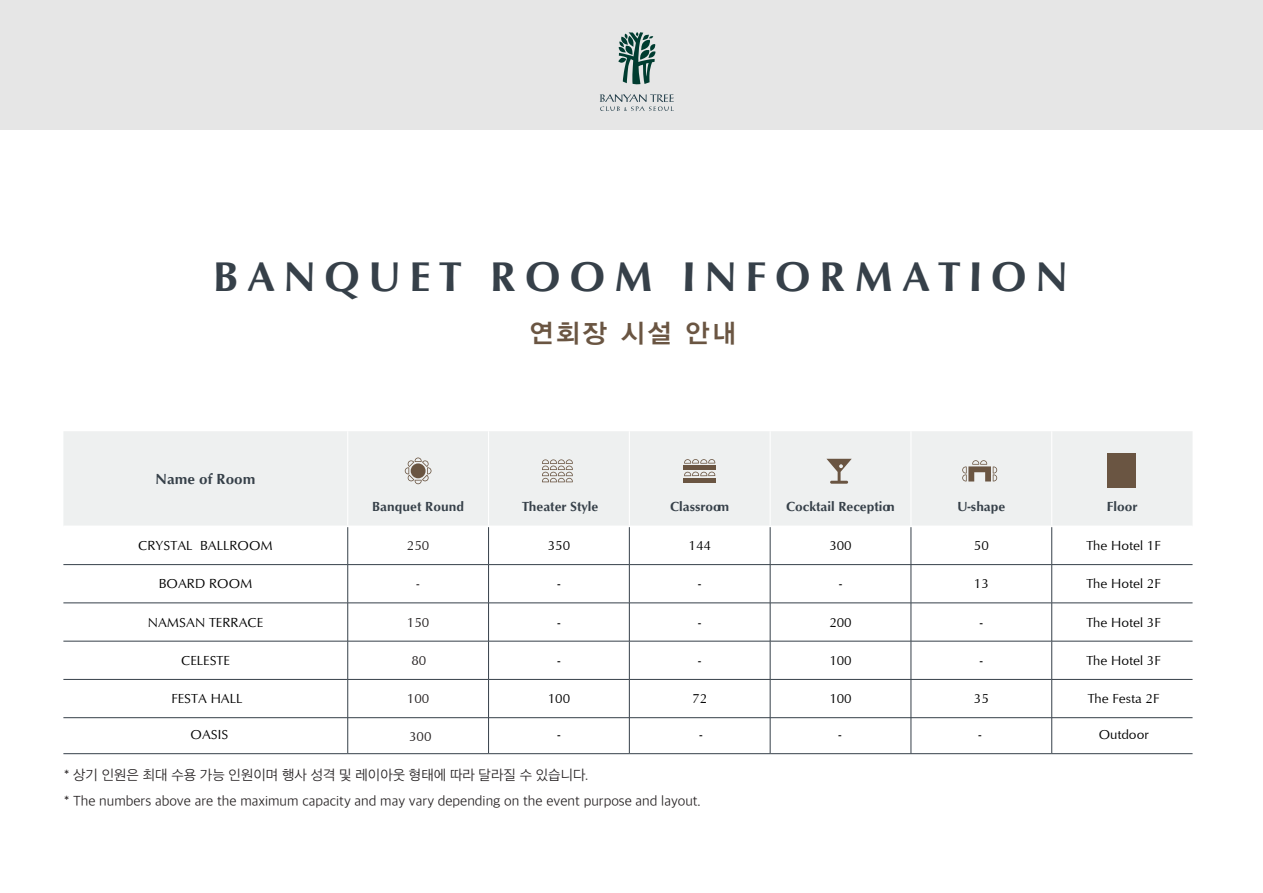
<style>
.page{position:relative;width:1263px;height:893px;background:#fff}
.page>*{position:absolute;margin:0;border:0;box-sizing:border-box;transform-origin:0 0}
.t1{font:700 42.45px "Optimum";letter-spacing:.2em;color:#364049}
.t2{font:25.95px "YDIYGO340";letter-spacing:.1em;color:#6a5542}
.t3{font:700 15px "Optimum";color:#364049}
.t4{font:13.5px "Optimum";color:#000}
.t5{font:13.5px/25.2px "SD Gothic Neoa c Lt";color:#231f20}
.t6{font:700 13.5px "Optimum";color:#364049}
.t7{font:13.5px "Optimum";color:#231f20}
</style>
<div class="page">
<div style="left:0;top:0;width:1263px;height:130px;background:#e6e6e6"></div>
<div style="left:63px;top:431px;width:1129px;height:94px;background:#eef0f0"></div>
<hr style="left:347px;top:431px;width:1px;height:95px;background:#fff">
<hr style="left:488px;top:431px;width:1px;height:95px;background:#fff">
<hr style="left:629px;top:431px;width:1px;height:95px;background:#fff">
<hr style="left:770px;top:431px;width:1px;height:95px;background:#fff">
<hr style="left:910px;top:431px;width:1px;height:95px;background:#fff">
<hr style="left:1051px;top:431px;width:1px;height:95px;background:#fff">
<hr style="left:347px;top:527px;width:1px;height:37px;background:#364049">
<hr style="left:488px;top:527px;width:1px;height:37px;background:#364049">
<hr style="left:629px;top:527px;width:1px;height:37px;background:#364049">
<hr style="left:770px;top:527px;width:1px;height:37px;background:#364049">
<hr style="left:911px;top:527px;width:1px;height:37px;background:#364049">
<hr style="left:1051px;top:527px;width:1px;height:37px;background:#364049">
<hr style="left:63px;top:564px;width:285px;height:1px;background:#364049">
<hr style="left:348px;top:564px;width:140px;height:1px;background:#364049">
<hr style="left:347px;top:565px;width:1px;height:38px;background:#364049">
<hr style="left:488px;top:564px;width:141px;height:1px;background:#364049">
<hr style="left:488px;top:565px;width:1px;height:38px;background:#364049">
<hr style="left:629px;top:564px;width:141px;height:1px;background:#364049">
<hr style="left:629px;top:565px;width:1px;height:38px;background:#364049">
<hr style="left:770px;top:564px;width:141px;height:1px;background:#364049">
<hr style="left:770px;top:565px;width:1px;height:38px;background:#364049">
<hr style="left:911px;top:564px;width:141px;height:1px;background:#364049">
<hr style="left:911px;top:565px;width:1px;height:38px;background:#364049">
<hr style="left:1052px;top:564px;width:140px;height:1px;background:#364049">
<hr style="left:1051px;top:565px;width:1px;height:38px;background:#364049">
<hr style="left:63px;top:603px;width:285px;height:1px;background:#364049">
<hr style="left:348px;top:603px;width:140px;height:1px;background:#364049">
<hr style="left:63px;top:641px;width:285px;height:1px;background:#364049">
<hr style="left:348px;top:641px;width:140px;height:1px;background:#364049">
<hr style="left:347px;top:603px;width:1px;height:38px;background:#364049">
<hr style="left:488px;top:603px;width:141px;height:1px;background:#364049">
<hr style="left:488px;top:603px;width:1px;height:38px;background:#364049">
<hr style="left:347px;top:641px;width:1px;height:38px;background:#364049">
<hr style="left:488px;top:641px;width:141px;height:1px;background:#364049">
<hr style="left:488px;top:641px;width:1px;height:38px;background:#364049">
<hr style="left:629px;top:603px;width:141px;height:1px;background:#364049">
<hr style="left:629px;top:603px;width:1px;height:38px;background:#364049">
<hr style="left:629px;top:641px;width:141px;height:1px;background:#364049">
<hr style="left:629px;top:641px;width:1px;height:38px;background:#364049">
<hr style="left:770px;top:603px;width:141px;height:1px;background:#364049">
<hr style="left:770px;top:603px;width:1px;height:38px;background:#364049">
<hr style="left:770px;top:641px;width:141px;height:1px;background:#364049">
<hr style="left:770px;top:641px;width:1px;height:38px;background:#364049">
<hr style="left:911px;top:603px;width:141px;height:1px;background:#364049">
<hr style="left:911px;top:603px;width:1px;height:38px;background:#364049">
<hr style="left:911px;top:641px;width:141px;height:1px;background:#364049">
<hr style="left:911px;top:641px;width:1px;height:38px;background:#364049">
<hr style="left:1052px;top:603px;width:140px;height:1px;background:#364049">
<hr style="left:1051px;top:603px;width:1px;height:38px;background:#364049">
<hr style="left:1052px;top:641px;width:140px;height:1px;background:#364049">
<hr style="left:1051px;top:641px;width:1px;height:38px;background:#364049">
<hr style="left:63px;top:679px;width:285px;height:1px;background:#364049">
<hr style="left:348px;top:679px;width:140px;height:1px;background:#364049">
<hr style="left:347px;top:680px;width:1px;height:37px;background:#364049">
<hr style="left:488px;top:679px;width:141px;height:1px;background:#364049">
<hr style="left:488px;top:680px;width:1px;height:37px;background:#364049">
<hr style="left:629px;top:679px;width:141px;height:1px;background:#364049">
<hr style="left:629px;top:680px;width:1px;height:37px;background:#364049">
<hr style="left:770px;top:679px;width:141px;height:1px;background:#364049">
<hr style="left:770px;top:680px;width:1px;height:37px;background:#364049">
<hr style="left:911px;top:679px;width:141px;height:1px;background:#364049">
<hr style="left:911px;top:680px;width:1px;height:37px;background:#364049">
<hr style="left:1052px;top:679px;width:140px;height:1px;background:#364049">
<hr style="left:1051px;top:680px;width:1px;height:37px;background:#364049">
<hr style="left:63px;top:717px;width:285px;height:1px;background:#364049">
<hr style="left:348px;top:717px;width:140px;height:1px;background:#364049">
<hr style="left:488px;top:717px;width:141px;height:1px;background:#364049">
<hr style="left:629px;top:717px;width:141px;height:1px;background:#364049">
<hr style="left:770px;top:717px;width:141px;height:1px;background:#364049">
<hr style="left:911px;top:717px;width:141px;height:1px;background:#364049">
<hr style="left:1052px;top:717px;width:140px;height:1px;background:#364049">
<hr style="left:347px;top:717px;width:1px;height:36px;background:#364049">
<hr style="left:488px;top:717px;width:1px;height:36px;background:#364049">
<hr style="left:629px;top:717px;width:1px;height:36px;background:#364049">
<hr style="left:770px;top:717px;width:1px;height:36px;background:#364049">
<hr style="left:911px;top:717px;width:1px;height:36px;background:#364049">
<hr style="left:1051px;top:717px;width:1px;height:36px;background:#364049">
<hr style="left:63px;top:753px;width:285px;height:1px;background:#364049">
<hr style="left:348px;top:753px;width:140px;height:1px;background:#364049">
<hr style="left:488px;top:753px;width:141px;height:1px;background:#364049">
<hr style="left:629px;top:753px;width:141px;height:1px;background:#364049">
<hr style="left:770px;top:753px;width:141px;height:1px;background:#364049">
<hr style="left:911px;top:753px;width:141px;height:1px;background:#364049">
<hr style="left:1052px;top:753px;width:140px;height:1px;background:#364049">
<svg style="left:542px;top:459px;width:31px;height:23px"></svg>
<svg style="left:684px;top:459px;width:31px;height:5px"></svg>
<svg style="left:684px;top:472px;width:31px;height:4px"></svg>
<div style="left:683px;top:478px;width:33px;height:5px;background:#6a5542"></div>
<div style="left:683px;top:465px;width:33px;height:5px;background:#6a5542"></div>
<svg style="left:405px;top:457px;width:26px;height:27px"></svg>
<svg style="left:962px;top:460px;width:35px;height:21px"></svg>
<div style="left:1108px;top:480px;width:28px;height:8px;background:#6a5542"></div>
<div style="left:1108px;top:471px;width:28px;height:8px;background:#6a5542"></div>
<div style="left:1108px;top:462px;width:28px;height:9px;background:#6a5542"></div>
<div style="left:1108px;top:454px;width:28px;height:8px;background:#6a5542"></div>
<svg style="left:826px;top:459px;width:26px;height:25px"></svg>
<svg style="left:618px;top:32px;width:37px;height:52px"></svg>
<svg style="left:600px;top:94px;width:74px;height:17px"></svg>
<h1 class="t1" style="left:213px;top:252px;width:856px">BANQUET ROOM INFORMATION</h1>
<h2 class="t2" style="left:529px;top:318px;width:208px">연회장 시설 안내</h2>
<p class="t3" style="left:156px;top:470px;width:101px">Name of Room</p>
<p class="t6" style="left:372px;top:499px;width:93px">Banquet Round</p>
<p class="t6" style="left:522px;top:499px;width:78px">Theater Style</p>
<p class="t6" style="left:670px;top:499px;width:61px">Classroom</p>
<p class="t6" style="left:786px;top:499px;width:110px">Cocktail Reception</p>
<p class="t6" style="left:957px;top:499px;width:49px">U-shape</p>
<p class="t6" style="left:1107px;top:499px;width:32px">Floor</p>
<p class="t4" style="left:138px;top:537px;width:136px">CRYSTAL BALLROOM</p>
<p class="t7" style="left:407px;top:537px;width:24px">250</p>
<p class="t4" style="left:548px;top:537px;width:24px">350</p>
<p class="t4" style="left:688px;top:537px;width:24px">144</p>
<p class="t4" style="left:829px;top:537px;width:24px">300</p>
<p class="t4" style="left:974px;top:537px;width:16px">50</p>
<p class="t4" style="left:1086px;top:537px;width:76px">The Hotel 1F</p>
<p class="t4" style="left:159px;top:575px;width:95px">BOARD ROOM</p>
<p class="t7" style="left:417px;top:575px;width:4px">-</p>
<p class="t4" style="left:557px;top:575px;width:4px">-</p>
<p class="t4" style="left:698px;top:575px;width:4px">-</p>
<p class="t4" style="left:839px;top:575px;width:4px">-</p>
<p class="t4" style="left:974px;top:575px;width:16px">13</p>
<p class="t4" style="left:1086px;top:575px;width:76px">The Hotel 2F</p>
<p class="t4" style="left:148px;top:614px;width:117px">NAMSAN TERRACE</p>
<p class="t7" style="left:407px;top:614px;width:24px">150</p>
<p class="t4" style="left:557px;top:614px;width:4px">-</p>
<p class="t4" style="left:698px;top:614px;width:4px">-</p>
<p class="t4" style="left:829px;top:614px;width:24px">200</p>
<p class="t4" style="left:980px;top:614px;width:4px">-</p>
<p class="t4" style="left:1086px;top:614px;width:76px">The Hotel 3F</p>
<p class="t4" style="left:181px;top:652px;width:50px">CELESTE</p>
<p class="t7" style="left:411px;top:652px;width:16px">80</p>
<p class="t4" style="left:557px;top:652px;width:4px">-</p>
<p class="t4" style="left:698px;top:652px;width:4px">-</p>
<p class="t4" style="left:829px;top:652px;width:24px">100</p>
<p class="t4" style="left:980px;top:652px;width:4px">-</p>
<p class="t4" style="left:1086px;top:652px;width:76px">The Hotel 3F</p>
<p class="t4" style="left:171px;top:690px;width:73px">FESTA HALL</p>
<p class="t7" style="left:407px;top:690px;width:24px">100</p>
<p class="t4" style="left:548px;top:690px;width:24px">100</p>
<p class="t4" style="left:692px;top:690px;width:16px">72</p>
<p class="t4" style="left:829px;top:690px;width:24px">100</p>
<p class="t4" style="left:974px;top:690px;width:16px">35</p>
<p class="t4" style="left:1088px;top:690px;width:73px">The Festa 2F</p>
<p class="t4" style="left:191px;top:726px;width:39px">OASIS</p>
<p class="t7" style="left:409px;top:728px;width:24px">300</p>
<p class="t4" style="left:557px;top:726px;width:4px">-</p>
<p class="t4" style="left:699px;top:726px;width:4px">-</p>
<p class="t4" style="left:838px;top:726px;width:4px">-</p>
<p class="t4" style="left:978px;top:726px;width:4px">-</p>
<p class="t4" style="left:1099px;top:726px;width:52px">Outdoor</p>
<p class="t5" style="left:64px;top:763px;width:638px">* 상기 인원은 최대 수용 가능 인원이며 행사 성격 및 레이아웃 형태에 따라 달라질 수 있습니다.<br>* The numbers above are the maximum capacity and may vary depending on the event purpose and layout.</p>
</div>
